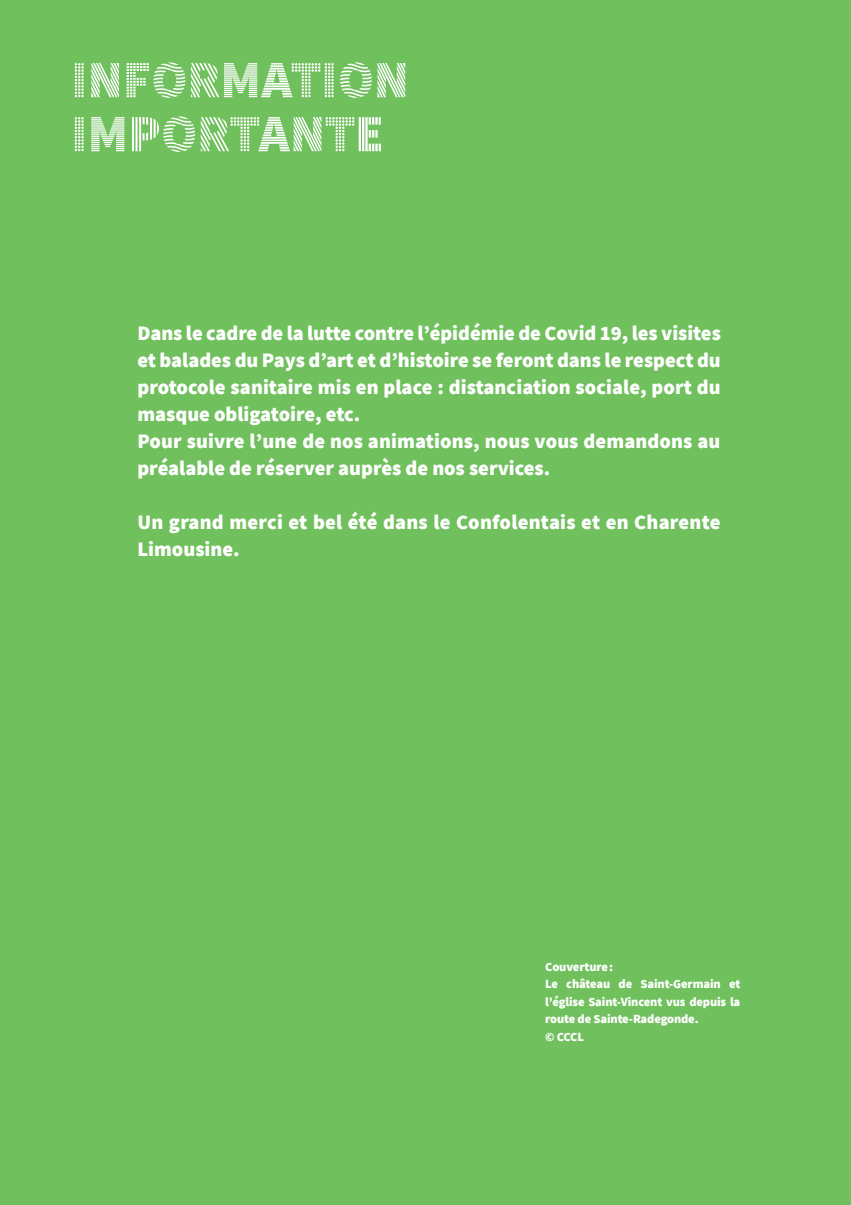
<style>
.page{position:relative;width:851px;height:1205px;background:#fff}
.page>*{position:absolute;margin:0;border:0;box-sizing:border-box;transform-origin:0 0}
.t1{font:900 52.5px/54px "Source Sans Pro DISPLAYV2";color:#fff}
.t2{font:900 20.5px/27px "Source Sans Pro";color:#fff}
.t3{font:900 12.5px/17.5px "Source Sans Pro";letter-spacing:-.01em;color:#fff}
</style>
<div class="page">
<div style="left:0;top:0;width:850px;height:1205px;background:#70c05d"></div>
<h1 class="t1" style="left:71px;top:54px;width:220px;text-indent:116px">RMATION<br>IMPORTANTE</h1>
<h1 class="t1" style="left:71px;top:54px;width:29px">INFO</h1>
<p class="t2" style="left:137px;top:320px;width:585px">Dans le cadre de la lutte contre l’épidémie de Covid 19, les visites et balades du Pays d’art et d’histoire se feront dans le respect du protocole sanitaire mis en place : distanciation sociale, port du masque obligatoire, etc.<br>Pour suivre l’une de nos animations, nous vous demandons au préalable de réserver auprès de nos services.</p>
<p class="t2" style="left:137px;top:509px;width:584px">Un grand merci et bel été dans le Confolentais et en Charente<br>Limousine.</p>
<p class="t3" style="left:545px;top:957px;width:197px">Couverture:<br>Le château de Saint-Germain et l’église Saint-Vincent vus depuis la route de Sainte-Radegonde.<br>© CCCL</p>
</div>
